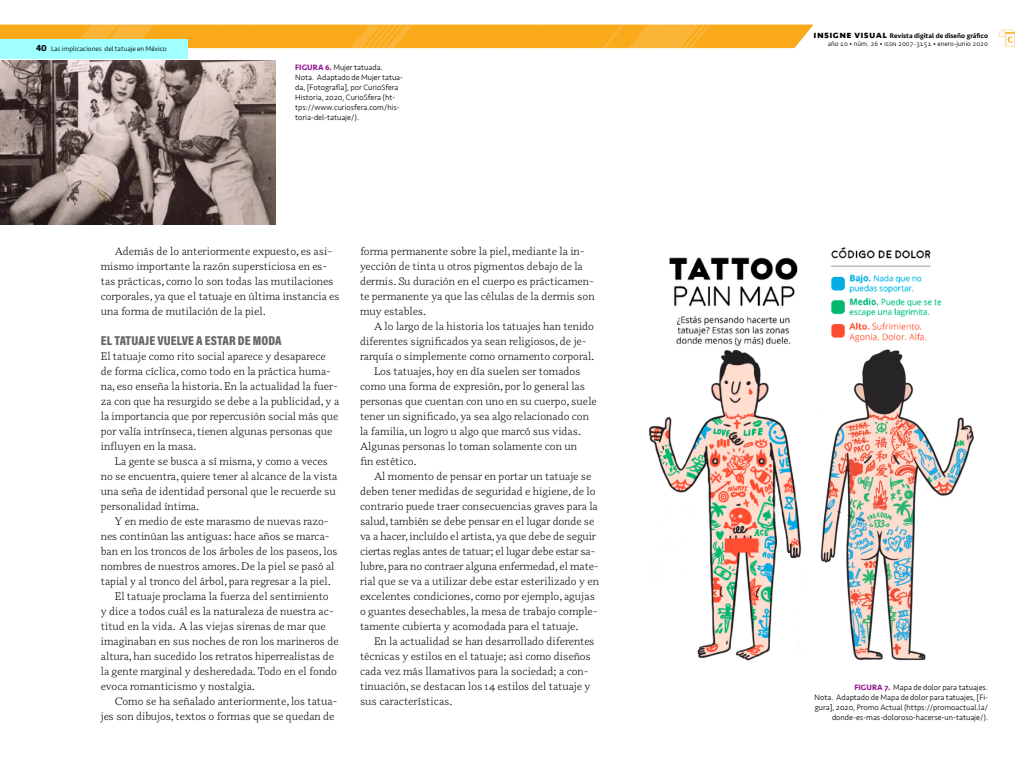
<style>
.page{position:relative;width:1024px;height:768px;background:#fff}
.page>*{position:absolute;margin:0;border:0;box-sizing:border-box;transform-origin:0 0}
.SUB1_1{font:900 13px "Acumin Pro Cond";letter-spacing:.01em;color:#666}
.Texto{font:300 11px/15px "Odile";color:#000}
.Primer{font:300 11px/15px "Odile";color:#000}
.FIGURA{font:300 8px/10px "Seravek";color:#000}
.t1{font:300 7px/8px "Seravek";color:#000;text-align:right}
.s1{font-weight:700;font-size:9px}
.s2{font-weight:700;color:#961a96}
.s3{font-weight:700;font-size:10px}
.s4{font-weight:500}
</style>
<div class="page">
<svg style="left:0;top:24px;width:813px;height:24px;background:#faae27"></svg>
<div style="left:0;top:39px;width:188px;height:19px;background:#a0ffff"></div>
<svg style="left:999px;top:30px;width:16px;height:16px"></svg>
<img style="left:648px;top:247px;width:326px;height:414px">
<img style="left:0;top:60px;width:275px;height:165px">
<p class="t1" style="left:36px;top:45px;width:132px"><span class="s1">40</span> Las implicaciones del tatuaje en México</p>
<p class="FIGURA" style="left:295px;top:62px;width:109px"><span class="s2">FIGURA 6.</span> Mujer tatuada.<br>Nota. Adaptado de Mujer tatua&shy;da, [Fotografía], por CurioSfera<br>Historia, 2020, CurioSfera (ht&shy;tps://www.curiosfera.com/his&shy;toria-del-tatuaje/).</p>
<p class="Texto" style="left:101px;top:243px;width:240px;text-indent:14px">Además de lo anteriormente expuesto, es asi&shy;mismo importante la razón supersticiosa en es&shy;tas prácticas, como lo son todas las mutilaciones corporales, ya que el tatuaje en última instancia es una forma de mutilación de la piel.</p>
<p class="SUB1_1" style="left:101px;top:332px;width:182px">EL TATUAJE VUELVE A ESTAR DE MODA</p>
<p class="Primer" style="left:101px;top:348px;width:240px">El tatuaje como rito social aparece y desaparece de forma cíclica, como todo en la práctica huma&shy;na, eso enseña la historia. En la actualidad la fuer&shy;za con que ha resurgido se debe a la publicidad, y a la importancia que por repercusión social más que por valía intrínseca, tienen algunas personas que influyen en la masa.</p>
<p class="Texto" style="left:101px;top:453px;width:238px;text-indent:14px">La gente se busca a sí misma, y como a veces no se encuentra, quiere tener al alcance de la vista una seña de identidad personal que le recuerde su personalidad íntima.</p>
<p class="Texto" style="left:101px;top:513px;width:238px;text-indent:14px">Y en medio de este marasmo de nuevas razo&shy;nes continúan las antiguas: hace años se marca&shy;ban en los troncos de los árboles de los paseos, los nombres de nuestros amores. De la piel se pasó al tapial y al tronco del árbol, para regresar a la piel.</p>
<p class="Texto" style="left:101px;top:588px;width:239px;text-indent:14px">El tatuaje proclama la fuerza del sentimiento<br>y dice a todos cuál es la naturaleza de nuestra ac&shy;titud en la vida. A las viejas sirenas de mar que imaginaban en sus noches de ron los marineros de altura, han sucedido los retratos hiperrealistas de la gente marginal y desheredada. Todo en el fondo evoca romanticismo y nostalgia.</p>
<p class="Texto" style="left:101px;top:693px;width:238px;text-align:right">Como se ha señalado anteriormente, los tatua&shy;jes son dibujos, textos o formas que se quedan de</p>
<p class="Texto" style="left:360px;top:243px;width:236px">forma permanente sobre la piel, mediante la in&shy;yección de tinta u otros pigmentos debajo de la dermis. Su duración en el cuerpo es prácticamen&shy;te permanente ya que las células de la dermis son muy estables.</p>
<p class="Texto" style="left:360px;top:318px;width:236px;text-indent:14px">A lo largo de la historia los tatuajes han tenido diferentes significados ya sean religiosos, de je&shy;rarquía o simplemente como ornamento corporal.</p>
<p class="Texto" style="left:360px;top:363px;width:238px;text-indent:14px">Los tatuajes, hoy en día suelen ser tomados como una forma de expresión, por lo general las personas que cuentan con uno en su cuerpo, suele tener un significado, ya sea algo relacionado con la familia, un logro u algo que marcó sus vidas.<br>Algunas personas lo toman solamente con un<br>fin estético.</p>
<p class="Texto" style="left:360px;top:468px;width:241px;text-indent:14px">Al momento de pensar en portar un tatuaje se deben tener medidas de seguridad e higiene, de lo contrario puede traer consecuencias graves para la salud, también se debe pensar en el lugar donde se va a hacer, incluído el artista, ya que debe de seguir ciertas reglas antes de tatuar; el lugar debe estar sa&shy;lubre, para no contraer alguna enfermedad, el mate&shy;rial que se va a utilizar debe estar esterilizado y en excelentes condiciones, como por ejemplo, agujas o guantes desechables, la mesa de trabajo comple&shy;tamente cubierta y acomodada para el tatuaje.</p>
<p class="Texto" style="left:360px;top:633px;width:236px;text-indent:14px">En la actualidad se han desarrollado diferentes técnicas y estilos en el tatuaje; asi como diseños cada vez más llamativos para la sociedad; a con&shy;tinuación, se destacan los 14 estilos del tatuaje y sus características.</p>
<p class="t1" style="left:814px;top:32px;width:176px"><span class="s3">insigne visual</span> <span class="s4">Revista digital de diseño gráfico </span>año 10 • núm. 26 • issn 2007-3151 • enero-junio 2020</p>
<p class="FIGURA" style="left:815px;top:682px;width:175px;text-align:right"><span class="s2">FIGURA 7.</span> Mapa de dolor para tatuajes.<br>Nota. Adaptado de Mapa de dolor para tatuajes, [Fi&shy;gura], 2020, Promo Actual (https://promoactual.la/ donde-es-mas-doloroso-hacerse-un-tatuaje/).</p>
</div>
